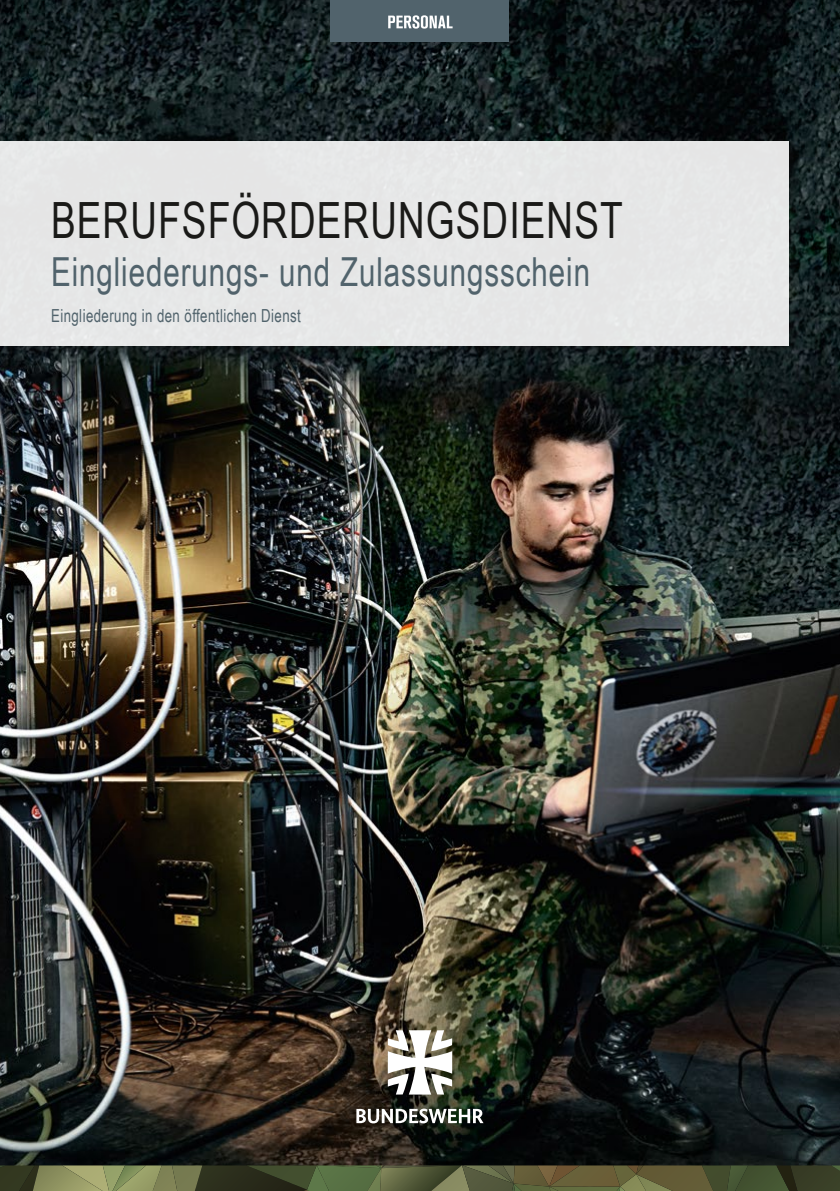
<style>
.page{position:relative;width:840px;height:1191px;background:#fff}
.page>*{position:absolute;margin:0;border:0;box-sizing:border-box;transform-origin:0 0}
.Titel_Headline_2{font:50px "Arial Narrow";letter-spacing:.025em;color:#1a1a18;scale:.9 1}
.Subline{font:40px "Arial Narrow";letter-spacing:.025em;color:#51636c;scale:.9 1}
.Subline-2{font:18px "Arial Narrow";letter-spacing:.025em;color:#51636c;scale:.9 1}
</style>
<div class="page">
<img style="left:0;top:0;width:839px;height:1165px">
<svg style="left:356px;top:1108px;width:127px;height:15px"></svg>
<svg style="left:387px;top:1030px;width:65px;height:64px"></svg>
<div style="left:0;top:136px;width:802px;height:224px;background:#1a1a18;opacity:.4"></div>
<div style="left:0;top:142px;width:788px;height:204px;background:#e6e7e7"></div>
<div style="left:330px;top:0;width:179px;height:41px;background:#51636c"></div>
<svg style="left:388px;top:15px;width:64px;height:14px"></svg>
<svg style="left:0;top:1165px;width:839px;height:26px"></svg>
<p class="Titel_Headline_2" style="left:51px;top:183px;width:636px">BERUFSFÖRDERUNGSDIENST</p>
<p class="Subline" style="left:51px;top:242px;width:600px">Eingliederungs- und Zulassungsschein</p>
<p class="Subline-2" style="left:51px;top:302px;width:279px">Eingliederung in den öffentlichen Dienst</p>
</div>
